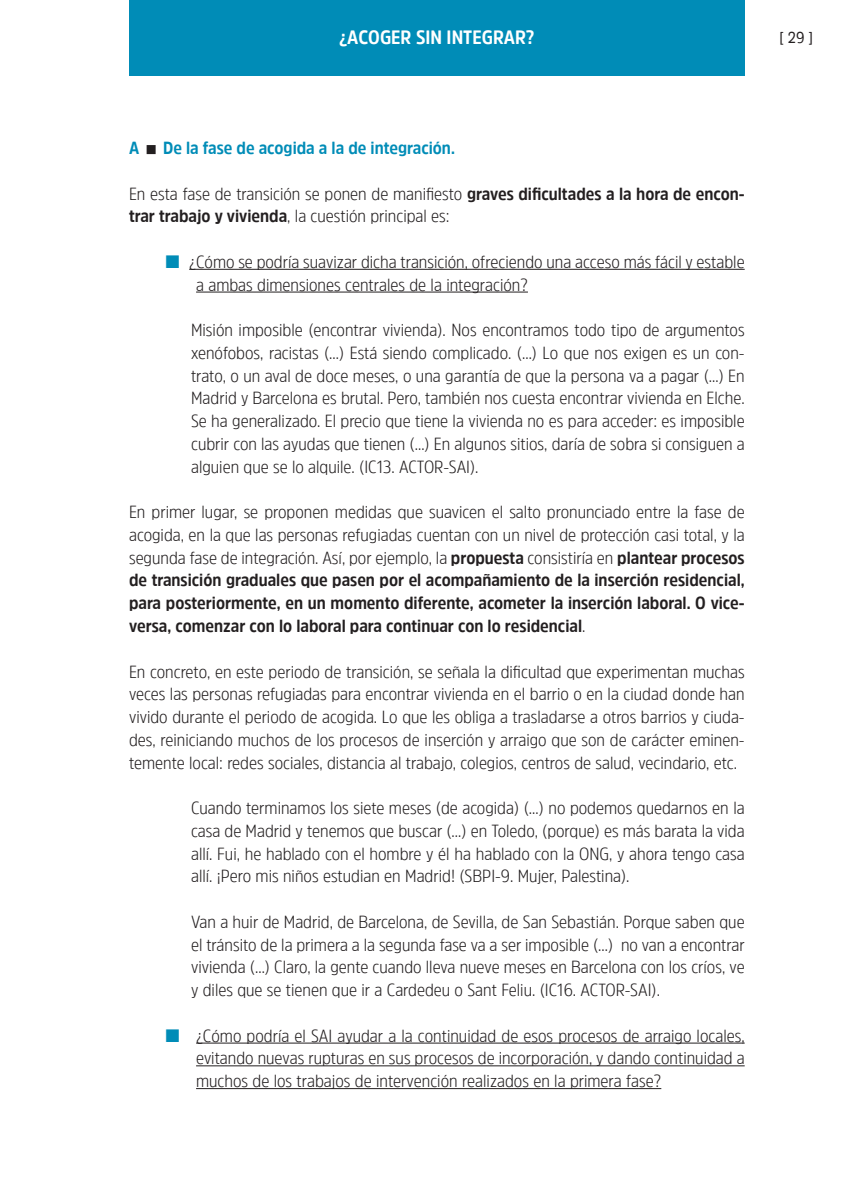
<style>
.page{position:relative;width:844px;height:1191px;background:#fff}
.page>*{position:absolute;margin:0;border:0;box-sizing:border-box;transform-origin:0 0}
.t1{font:700 19.25px "Amsi Pro Narw";color:#fff}
.t2{font:300 17.5px/22.8px "Amsi Pro Narw";color:#231f20;text-align:justify}
.t3{font:700 17.5px/22.8px "Amsi Pro Narw";color:#231f20;text-align:justify}
.Heading_5{font:700 17.5px "Amsi Pro Narw";color:#008cb7}
.t4{font:15.75px "Amsi Pro Narw";color:#231f20}
.s1{font-weight:700}
.s2{font-weight:300}
</style>
<div class="page">
<div style="left:129px;top:0;width:615px;height:76px;background:#008cb7"></div>
<hr style="left:189px;top:269px;width:555px;height:1px;background:#231f20">
<hr style="left:196px;top:292px;width:332px;height:1px;background:#231f20">
<hr style="left:196px;top:1042px;width:548px;height:1px;background:#231f20">
<hr style="left:196px;top:1065px;width:548px;height:1px;background:#231f20">
<hr style="left:196px;top:1088px;width:465px;height:1px;background:#231f20">
<p class="t1" style="left:339px;top:24px;width:197px">¿ACOGER SIN INTEGRAR?</p>
<p class="t4" style="left:779px;top:27px;width:35px">[ 29 ]</p>
<p class="Heading_5" style="left:129px;top:136px;width:12px">A</p>
<p class="Heading_5" style="left:163px;top:136px;width:293px">De la fase de acogida a la de integración.</p>
<p class="t2" style="left:129px;top:181px;width:617px">En esta fase de transición se ponen de manifiesto <span class="s1">graves dificultades a la hora de encon&shy;trar trabajo y vivienda</span>, la cuestión principal es:</p>
<p class="t2" style="left:196px;top:250px;width:550px;text-indent:-7px">¿Cómo se podría suavizar dicha transición, ofreciendo una acceso más fácil y estable a ambas dimensiones centrales de la integración?</p>
<p class="t2" style="left:191px;top:318px;width:555px">Misión imposible (encontrar vivienda). Nos encontramos todo tipo de argumentos xenófobos, racistas (…) Está siendo complicado. (…) Lo que nos exigen es un con&shy;trato, o un aval de doce meses, o una garantía de que la persona va a pagar (…) En Madrid y Barcelona es brutal. Pero, también nos cuesta encontrar vivienda en Elche.<br>Se ha generalizado. El precio que tiene la vivienda no es para acceder: es imposible cubrir con las ayudas que tienen (…) En algunos sitios, daría de sobra si consiguen a alguien que se lo alquile. (IC13. ACTOR-SAI).</p>
<p class="t3" style="left:129px;top:500px;width:617px"><span class="s2">En primer lugar, se proponen medidas que suavicen el salto pronunciado entre la fase de acogida, en la que las personas refugiadas cuentan con un nivel de protección casi total, y la segunda fase de integración. Así, por ejemplo, la</span> propuesta <span class="s2">consistiría en</span> plantear procesos de transición graduales que pasen por el acompañamiento de la inserción residencial, para posteriormente, en un momento diferente, acometer la inserción laboral. O vice&shy;versa, comenzar con lo laboral para continuar con lo residencial<span class="s2">.</span></p>
<p class="t2" style="left:129px;top:659px;width:617px">En concreto, en este periodo de transición, se señala la dificultad que experimentan muchas veces las personas refugiadas para encontrar vivienda en el barrio o en la ciudad donde han vivido durante el periodo de acogida. Lo que les obliga a trasladarse a otros barrios y ciuda&shy;des, reiniciando muchos de los procesos de inserción y arraigo que son de carácter eminen&shy;temente local: redes sociales, distancia al trabajo, colegios, centros de salud, vecindario, etc.</p>
<p class="t2" style="left:191px;top:796px;width:555px">Cuando terminamos los siete meses (de acogida) (…) no podemos quedarnos en la casa de Madrid y tenemos que buscar (…) en Toledo, (porque) es más barata la vida allí. Fui, he hablado con el hombre y él ha hablado con la ONG, y ahora tengo casa allí. ¡Pero mis niños estudian en Madrid! (SBPI-9. Mujer, Palestina).</p>
<p class="t2" style="left:191px;top:909px;width:555px">Van a huir de Madrid, de Barcelona, de Sevilla, de San Sebastián. Porque saben que el tránsito de la primera a la segunda fase va a ser imposible (…) no van a encontrar vivienda (…) Claro, la gente cuando lleva nueve meses en Barcelona con los críos, ve y diles que se tienen que ir a Cardedeu o Sant Feliu. (IC16. ACTOR-SAI).</p>
<p class="t2" style="left:196px;top:1023px;width:550px">¿Cómo podría el SAI ayudar a la continuidad de esos procesos de arraigo locales, evitando nuevas rupturas en sus procesos de incorporación, y dando continuidad a muchos de los trabajos de intervención realizados en la primera fase?</p>
</div>
